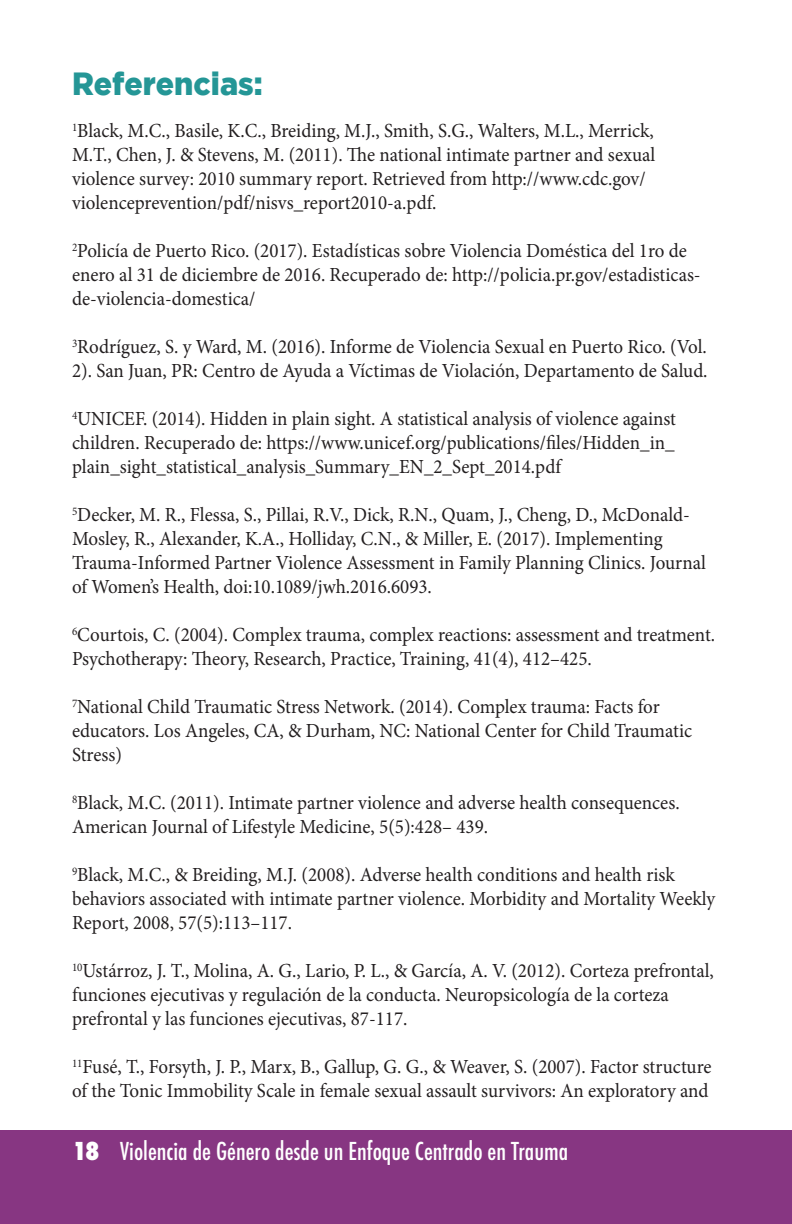
<style>
.page{position:relative;width:792px;height:1224px;background:#fff}
.page>*{position:absolute;margin:0;border:0;box-sizing:border-box;transform-origin:0 0}
.t1{font:900 32px "Gotham";color:#249696;scale:.95 1}
.t2{font:500 condensed 24px "Futura";color:#fff}
.Body{font:20px/24px "Minion Pro";color:#231f20;scale:.95 1}
.s1{font-weight:800}
</style>
<div class="page">
<div style="left:0;top:1130px;width:792px;height:94px;background:#873682"></div>
<h1 class="t1" style="left:72px;top:66px;width:202px">Referencias:</h1>
<p class="Body" style="left:72px;top:119px;width:616px"><sup>1</sup>Black, M.C., Basile, K.C., Breiding, M.J., Smith, S.G., Walters, M.L., Merrick, M.T., Chen, J. &amp; Stevens, M. (2011). The national intimate partner and sexual violence survey: 2010 summary report. Retrieved from http://www.cdc.gov/ violenceprevention/pdf/nisvs_report2010-a.pdf.</p>
<p class="Body" style="left:72px;top:239px;width:663px"><sup>2</sup>Policía de Puerto Rico. (2017). Estadísticas sobre Violencia Doméstica del 1ro de enero al 31 de diciembre de 2016. Recuperado de: http://policia.pr.gov/estadisticas&shy;de-violencia-domestica/</p>
<p class="Body" style="left:72px;top:335px;width:671px"><sup>3</sup>Rodríguez, S. y Ward, M. (2016). Informe de Violencia Sexual en Puerto Rico. (Vol.<br>2). San Juan, PR: Centro de Ayuda a Víctimas de Violación, Departamento de Salud.</p>
<p class="Body" style="left:72px;top:407px;width:637px;text-align:justify"><sup>4</sup>UNICEF. (2014). Hidden in plain sight. A statistical analysis of violence against children. Recuperado de: https://www.unicef.org/publications/files/Hidden_in_ plain_sight_statistical_analysis_Summary_EN_2_Sept_2014.pdf</p>
<p class="Body" style="left:72px;top:503px;width:669px"><sup>5</sup>Decker, M. R., Flessa, S., Pillai, R.V., Dick, R.N., Quam, J., Cheng, D., McDonald-Mosley, R., Alexander, K.A., Holliday, C.N., &amp; Miller, E. (2017). Implementing Trauma-Informed Partner Violence Assessment in Family Planning Clinics. Journal of Women’s Health, doi:10.1089/jwh.2016.6093.</p>
<p class="Body" style="left:72px;top:623px;width:679px"><sup>6</sup>Courtois, C. (2004). Complex trauma, complex reactions: assessment and treatment.<br>Psychotherapy: Theory, Research, Practice, Training, 41(4), 412–425.</p>
<p class="Body" style="left:72px;top:695px;width:654px"><sup>7</sup>National Child Traumatic Stress Network. (2014). Complex trauma: Facts for educators. Los Angeles, CA, &amp; Durham, NC: National Center for Child Traumatic<br>Stress)</p>
<p class="Body" style="left:72px;top:791px;width:641px"><sup>8</sup>Black, M.C. (2011). Intimate partner violence and adverse health consequences.<br>American Journal of Lifestyle Medicine, 5(5):428– 439.</p>
<p class="Body" style="left:72px;top:863px;width:679px"><sup>9</sup>Black, M.C., &amp; Breiding, M.J. (2008). Adverse health conditions and health risk behaviors associated with intimate partner violence. Morbidity and Mortality Weekly<br>Report, 2008, 57(5):113–117.</p>
<p class="Body" style="left:72px;top:959px;width:677px"><sup>10</sup>Ustárroz, J. T., Molina, A. G., Lario, P. L., &amp; García, A. V. (2012). Corteza prefrontal, funciones ejecutivas y regulación de la conducta. Neuropsicología de la corteza prefrontal y las funciones ejecutivas, 87-117.</p>
<p class="Body" style="left:72px;top:1055px;width:675px"><sup>11</sup>Fusé, T., Forsyth, J. P., Marx, B., Gallup, G. G., &amp; Weaver, S. (2007). Factor structure of the Tonic Immobility Scale in female sexual assault survivors: An exploratory and</p>
<p class="t2" style="left:72px;top:1136px;width:498px"><span class="s1">18</span> Violencia de Género desde un Enfoque Centrado en Trauma</p>
</div>
